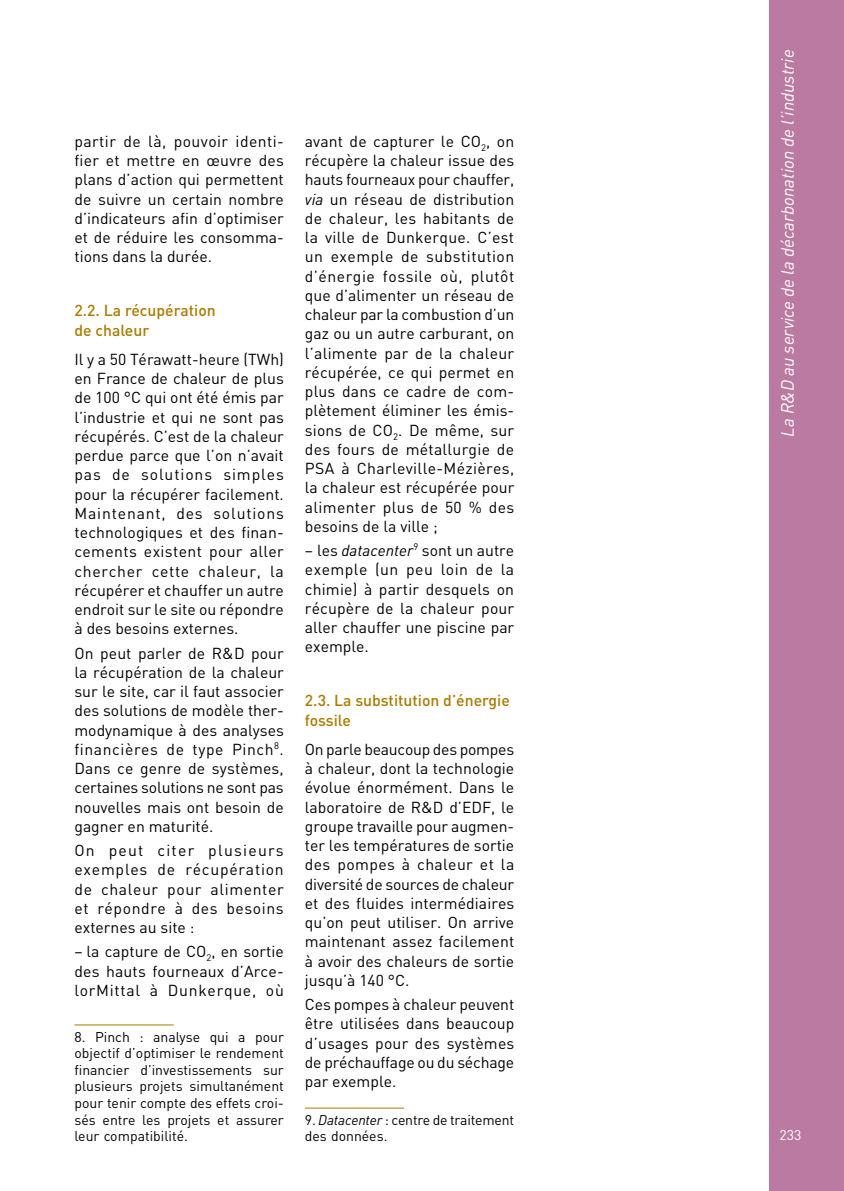
<style>
.page{position:relative;width:844px;height:1191px;background:#fff}
.page>*{position:absolute;margin:0;border:0;box-sizing:border-box;transform-origin:0 0}
.t1{font:italic 17.5px "DIN";color:#fff}
.Texte_courant{font:15.75px/19.2px "DIN";color:#000;text-align:justify}
.Intertitre_2{font:500 15.75px/19.2px "DIN";color:#aa7b00}
.Notes{font:14px/16.6px "DIN";color:#000}
.t2{font:14px "DIN";color:#fff}
.s1{font-style:italic}
</style>
<div class="page">
<div style="left:769px;top:0;width:74px;height:1191px;background:#bb7aa1"></div>
<hr style="left:305px;top:1107px;width:99px;height:1px;background:#aa7b00">
<hr style="left:74px;top:1024px;width:100px;height:1px;background:#aa7b00">
<p class="Texte_courant" style="left:74px;top:131px;width:211px">partir de là, pouvoir identi&shy;fier et mettre en œuvre des plans d’action qui permettent de suivre un certain nombre d’indicateurs afin d’optimiser et de réduire les consomma&shy;tions dans la durée.</p>
<p class="Intertitre_2" style="left:74px;top:300px;width:143px">2.2. La récupération de chaleur</p>
<p class="Texte_courant" style="left:74px;top:349px;width:211px">Il y a 50 Térawatt-heure (TWh) en France de chaleur de plus de 100 °C qui ont été émis par l’industrie et qui ne sont pas récupérés. C’est de la chaleur perdue parce que l’on n’avait pas de solutions simples pour la récupérer facilement.<br>Maintenant, des solutions technologiques et des finan&shy;cements existent pour aller chercher cette chaleur, la récupérer et chauffer un autre endroit sur le site ou répondre à des besoins externes.</p>
<p class="Texte_courant" style="left:74px;top:643px;width:211px">On peut parler de R&amp;D pour la récupération de la chaleur sur le site, car il faut associer des solutions de modèle ther&shy;modynamique à des analyses financières de type Pinch<sup>8</sup>.<br>Dans ce genre de systèmes, certaines solutions ne sont pas nouvelles mais ont besoin de gagner en maturité.</p>
<p class="Texte_courant" style="left:74px;top:840px;width:211px">On peut citer plusieurs exemples de récupération de chaleur pour alimenter et répondre à des besoins externes au site :</p>
<p class="Texte_courant" style="left:74px;top:941px;width:211px">– la capture de CO<sub>2</sub>, en sortie des hauts fourneaux d’Arce&shy;lorMittal à Dunkerque, où</p>
<p class="Notes" style="left:74px;top:1028px;width:211px;text-align:justify">8. Pinch : analyse qui a pour objectif d’optimiser le rendement financier d’investissements sur plusieurs projets simultanément pour tenir compte des effets croi&shy;sés entre les projets et assurer leur compatibilité.</p>
<p class="Texte_courant" style="left:305px;top:131px;width:211px">avant de capturer le CO<sub>2</sub>, on récupère la chaleur issue des hauts fourneaux pour chauffer, <span class="s1">via</span> un réseau de distribution de chaleur, les habitants de la ville de Dunkerque. C’est un exemple de substitution d’énergie fossile où, plutôt que d’alimenter un réseau de chaleur par la combustion d’un gaz ou un autre carburant, on l’alimente par de la chaleur récupérée, ce qui permet en plus dans ce cadre de com&shy;plètement éliminer les émis&shy;sions de CO<sub>2</sub>. De même, sur des fours de métallurgie de PSA à Charleville-Mézières, la chaleur est récupérée pour alimenter plus de 50 % des besoins de la ville ;</p>
<p class="Texte_courant" style="left:305px;top:540px;width:211px">– les <span class="s1">datacenter</span><sup>9</sup> sont un autre exemple (un peu loin de la chimie) à partir desquels on récupère de la chaleur pour aller chauffer une piscine par exemple.</p>
<p class="Intertitre_2" style="left:305px;top:690px;width:206px">2.3. La substitution d’énergie fossile</p>
<p class="Texte_courant" style="left:305px;top:739px;width:211px">On parle beaucoup des pompes à chaleur, dont la technologie évolue énormément. Dans le laboratoire de R&amp;D d’EDF, le groupe travaille pour augmen&shy;ter les températures de sortie des pompes à chaleur et la diversité de sources de chaleur et des fluides intermédiaires qu’on peut utiliser. On arrive maintenant assez facilement à avoir des chaleurs de sortie jusqu’à 140 °C.</p>
<p class="Texte_courant" style="left:305px;top:994px;width:211px">Ces pompes à chaleur peuvent être utilisées dans beaucoup d’usages pour des systèmes de préchauffage ou du séchage par exemple.</p>
<p class="Notes" style="left:305px;top:1111px;width:211px">9. <span class="s1">Datacenter</span> : centre de traitement des données.</p>
<p class="t1" style="left:776px;top:437px;width:389px;rotate:-90deg">La R&amp;D au service de la décarbonation de l’industrie</p>
<p class="t2" style="left:779px;top:1125px;width:23px">233</p>
</div>
